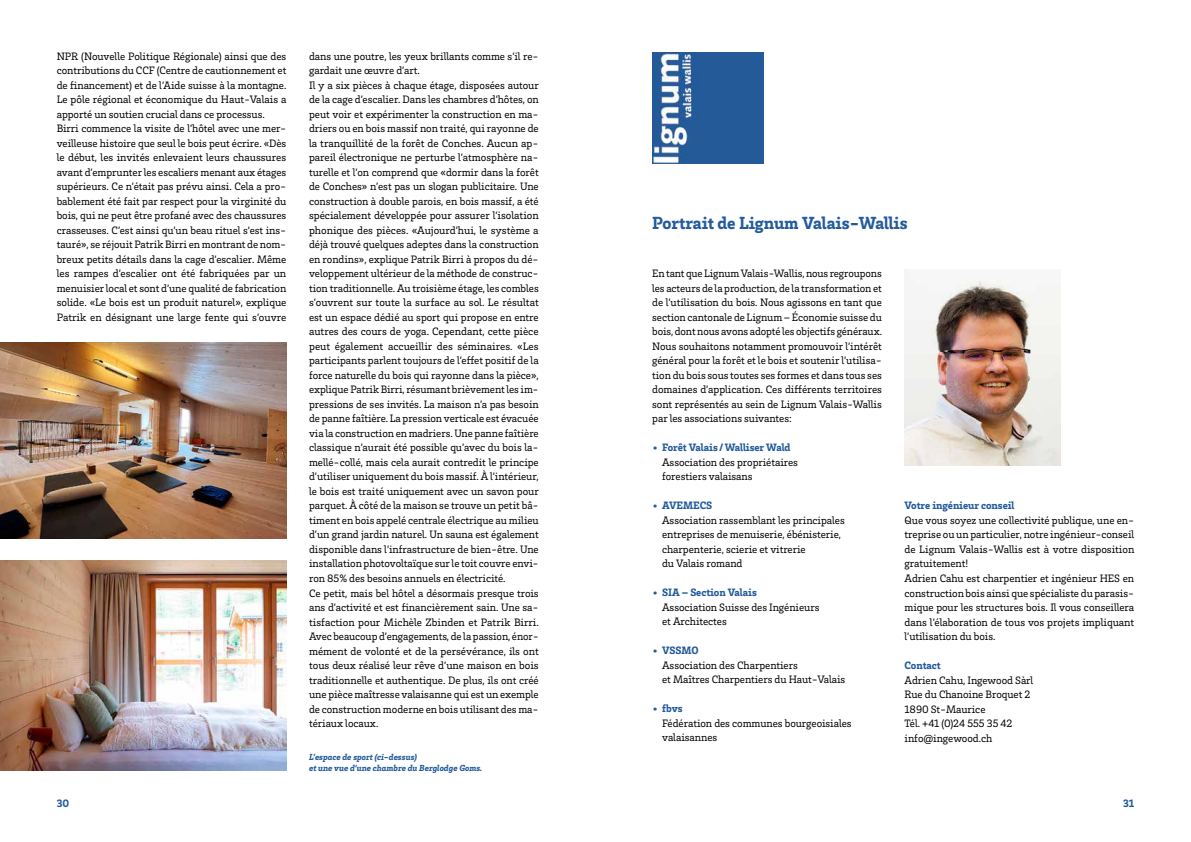
<style>
.page{position:relative;width:1191px;height:842px;background:#fff}
.page>*{position:absolute;margin:0;border:0;box-sizing:border-box;transform-origin:0 0}
.t1{font:900 18px "Brix Slab";letter-spacing:-.005em;color:#245b9c}
.t2{font:11px/14.5px "Brix Slab";letter-spacing:-.005em;color:#000}
.t3{font:900 11px "Brix Slab";letter-spacing:-.005em;color:#245b9c}
.t4{font:italic 900 9px/11px "Brix Slab";letter-spacing:-.005em;color:#245b9c}
</style>
<div class="page">
<img style="left:0;top:560px;width:286px;height:210px">
<img style="left:0;top:343px;width:286px;height:195px">
<img style="left:652px;top:52px;width:111px;height:112px">
<img style="left:904px;top:279px;width:156px;height:187px">
<p class="t2" style="left:57px;top:49px;width:231px">NPR (Nouvelle Politique Régionale) ainsi que des contributions du CCF (Centre de cautionnement et de financement) et de l’Aide suisse à la montagne.<br>Le pôle régional et économique du Haut-Valais a apporté un soutien crucial dans ce processus.<br>Birri commence la visite de l’hôtel avec une mer&shy;veilleuse histoire que seul le bois peut écrire. «Dès le début, les invités enlevaient leurs chaussures avant d’emprunter les escaliers menant aux étages supérieurs. Ce n’était pas prévu ainsi. Cela a pro&shy;bablement été fait par respect pour la virginité du bois, qui ne peut être profané avec des chaussures crasseuses. C’est ainsi qu’un beau rituel s’est ins&shy;tauré», se réjouit Patrik Birri en montrant de nom&shy;breux petits détails dans la cage d’escalier. Même les rampes d’escalier ont été fabriquées par un menuisier local et sont d’une qualité de fabrication solide. «Le bois est un produit naturel», explique Patrik en désignant une large fente qui s’ouvre</p>
<p class="t2" style="left:309px;top:49px;width:231px">dans une poutre, les yeux brillants comme s’il re&shy;gardait une œuvre d’art.<br>Il y a six pièces à chaque étage, disposées autour de la cage d’escalier. Dans les chambres d’hôtes, on peut voir et expérimenter la construction en ma&shy;driers ou en bois massif non traité, qui rayonne de la tranquillité de la forêt de Conches. Aucun ap&shy;pareil électronique ne perturbe l’atmosphère na&shy;turelle et l’on comprend que «dormir dans la forêt de Conches» n’est pas un slogan publicitaire. Une construction à double parois, en bois massif, a été spécialement développée pour assurer l’isolation phonique des pièces. «Aujourd’hui, le système a déjà trouvé quelques adeptes dans la construction en rondins», explique Patrik Birri à propos du dé&shy;veloppement ultérieur de la méthode de construc&shy;tion traditionnelle. Au troisième étage, les combles s’ouvrent sur toute la surface au sol. Le résultat est un espace dédié au sport qui propose en entre autres des cours de yoga. Cependant, cette pièce peut également accueillir des séminaires. «Les participants parlent toujours de l’effet positif de la force naturelle du bois qui rayonne dans la pièce», explique Patrik Birri, résumant brièvement les im&shy;pressions de ses invités. La maison n’a pas besoin de panne faîtière. La pression verticale est évacuée via la construction en madriers. Une panne faîtière classique n’aurait été possible qu’avec du bois la&shy;mellé-collé, mais cela aurait contredit le principe d’utiliser uniquement du bois massif. À l’intérieur, le bois est traité uniquement avec un savon pour parquet. À côté de la maison se trouve un petit bâ&shy;timent en bois appelé centrale électrique au milieu d’un grand jardin naturel. Un sauna est également disponible dans l’infrastructure de bien-être. Une installation photovoltaïque sur le toit couvre envi&shy;ron 85% des besoins annuels en électricité.<br>Ce petit, mais bel hôtel a désormais presque trois ans d’activité et est financièrement sain. Une sa&shy;tisfaction pour Michèle Zbinden et Patrik Birri.<br>Avec beaucoup d’engagements, de la passion, énor&shy;mément de volonté et de la persévérance, ils ont tous deux réalisé leur rêve d’une maison en bois traditionnelle et authentique. De plus, ils ont créé une pièce maîtresse valaisanne qui est un exemple de construction moderne en bois utilisant des ma&shy;tériaux locaux.</p>
<p class="t4" style="left:309px;top:750px;width:175px">L’espace de sport (ci-dessus)<br>et une vue d’une chambre du Berglodge Goms.</p>
<h1 class="t1" style="left:652px;top:211px;width:257px">Portrait de Lignum Valais-Wallis</h1>
<p class="t2" style="left:652px;top:266px;width:231px;text-align:justify">En tant que Lignum Valais-Wallis, nous regroupons les acteurs de la production, de la transformation et de l’utilisation du bois. Nous agissons en tant que section cantonale de Lignum – Économie suisse du bois, dont nous avons adopté les objectifs généraux.<br>Nous souhaitons notamment promouvoir l’intérêt général pour la forêt et le bois et soutenir l’utilisa&shy;tion du bois sous toutes ses formes et dans tous ses domaines d’application. Ces différents territoires sont représentés au sein de Lignum Valais-Wallis par les associations suivantes:</p>
<p class="t3" style="left:652px;top:440px;width:140px">• Forêt Valais /Walliser Wald</p>
<p class="t2" style="left:662px;top:455px;width:137px">Association des propriétaires forestiers valaisans</p>
<p class="t3" style="left:652px;top:498px;width:62px">• AVEMECS</p>
<p class="t2" style="left:662px;top:513px;width:184px">Association rassemblant les principales entreprises de menuiserie, ébénisterie, charpenterie, scierie et vitrerie<br>du Valais romand</p>
<p class="t3" style="left:652px;top:585px;width:106px">• SIA – Section Valais</p>
<p class="t2" style="left:662px;top:599px;width:159px">Association Suisse des Ingénieurs et Architectes</p>
<p class="t3" style="left:652px;top:643px;width:48px">• VSSMO</p>
<p class="t2" style="left:662px;top:657px;width:185px">Association des Charpentiers<br>et Maîtres Charpentiers du Haut-Valais</p>
<p class="t3" style="left:652px;top:701px;width:32px">• fbvs</p>
<p class="t2" style="left:662px;top:715px;width:191px">Fédération des communes bourgeoisiales valaisannes</p>
<p class="t3" style="left:904px;top:498px;width:111px">Votre ingénieur conseil</p>
<p class="t2" style="left:904px;top:512px;width:231px">Que vous soyez une collectivité publique, une en&shy;treprise ou un particulier, notre ingénieur-conseil de Lignum Valais-Wallis est à votre disposition gratuitement!<br>Adrien Cahu est charpentier et ingénieur HES en construction bois ainsi que spécialiste du parasis&shy;mique pour les structures bois. Il vous conseillera dans l’élaboration de tous vos projets impliquant l’utilisation du bois.</p>
<p class="t3" style="left:904px;top:658px;width:38px">Contact</p>
<p class="t2" style="left:904px;top:672px;width:130px">Adrien Cahu, Ingewood Sàrl<br>Rue du Chanoine Broquet 2<br>1890 St-Maurice<br>Tél. +41 (0)24 555 35 42 info@ingewood.ch</p>
<p class="t3" style="left:57px;top:796px;width:14px">30</p>
<p class="t3" style="left:1123px;top:796px;width:13px">31</p>
</div>
